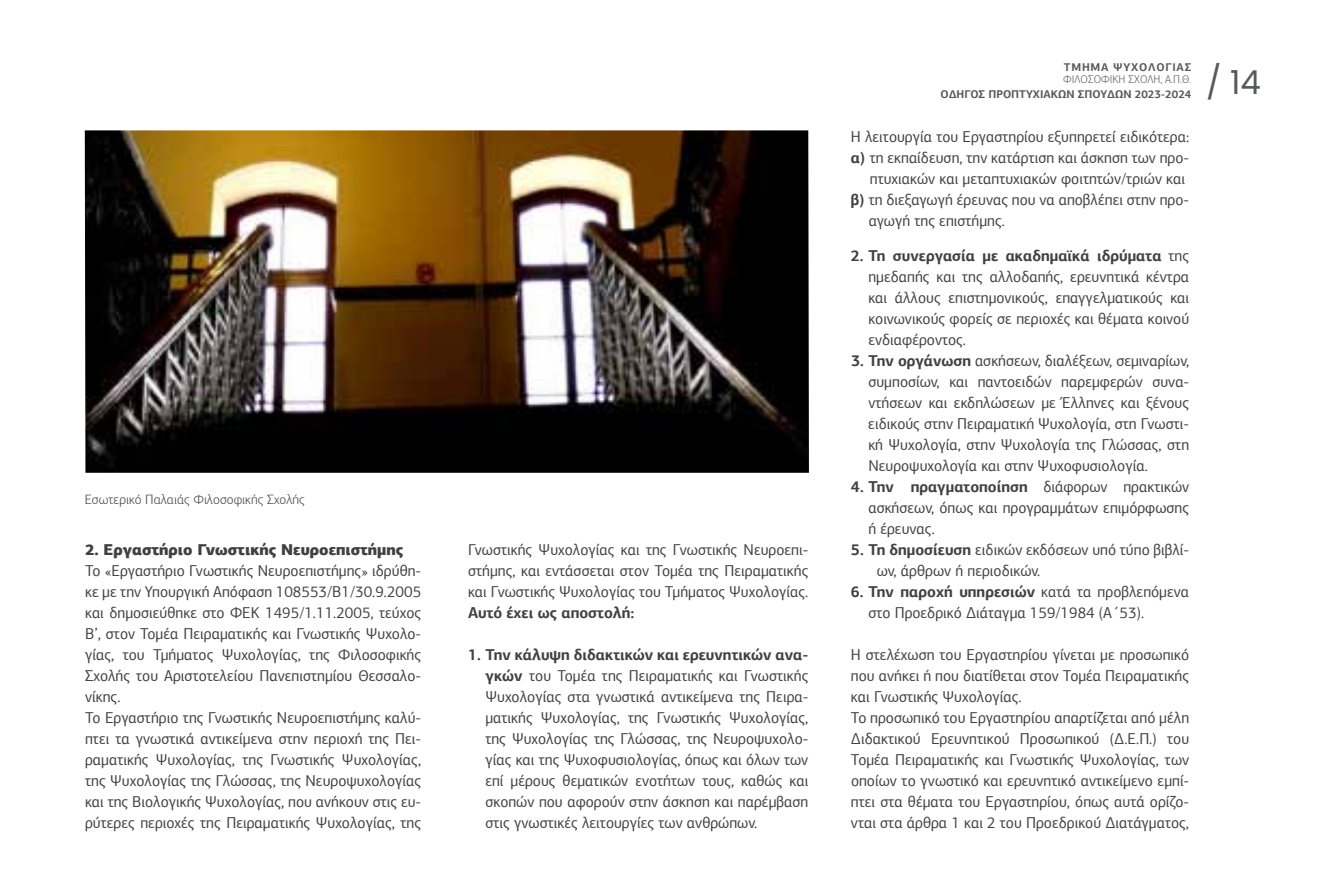
<style>
.page{position:relative;width:1319px;height:893px;background:#fff}
.page>*{position:absolute;margin:0;border:0;box-sizing:border-box;transform-origin:0 0}
.t1{font:33px "Poppins";color:#58595b}
.t2{font:15.75px/21px "PF Agora Sans Pro";color:#414042;text-align:justify}
.t3{font:900 15.75px "PF Agora Sans Pro";color:#414042}
.t4{font:700 15.75px "PF Agora Sans Pro";color:#414042}
.t5{font:300 13.5px "PF Agora Sans Pro";color:#414042}
.t6{font:700 11.25px "PF Agora Sans Pro";color:#58595b}
.t7{font:700 11.25px "PF Agora Sans Pro";letter-spacing:.07em;color:#58595b}
.t8{font:300 11.25px "PF Agora Sans Pro";color:#58595b}
.s1{font-weight:700}
</style>
<div class="page">
<img style="left:85px;top:130px;width:723px;height:343px">
<p class="t5" style="left:85px;top:491px;width:222px">Εσωτερικό Παλαιάς Φιλοσοφικής Σχολής</p>
<p class="t3" style="left:85px;top:539px;width:320px">2. Εργαστήριο Γνωστικής Νευροεπιστήμης</p>
<p class="t2" style="left:85px;top:560px;width:337px;text-align:left">Το «Εργαστήριο Γνωστικής Νευροεπιστήμης» ιδρύθη&shy;κε με την Υπουργική Απόφαση 108553/Β1/30.9.2005 και δημοσιεύθηκε στο ΦΕΚ 1495/1.11.2005, τεύχος Β’, στον Τομέα Πειραματικής και Γνωστικής Ψυχολο&shy;γίας, του Τμήματος Ψυχολογίας, της Φιλοσοφικής Σχολής του Αριστοτελείου Πανεπιστημίου Θεσσαλο&shy;νίκης.<br>Το Εργαστήριο της Γνωστικής Νευροεπιστήμης καλύ&shy;πτει τα γνωστικά αντικείμενα στην περιοχή της Πει&shy;ραματικής Ψυχολογίας, της Γνωστικής Ψυχολογίας, της Ψυχολογίας της Γλώσσας, της Νευροψυχολογίας και της Βιολογικής Ψυχολογίας, που ανήκουν στις ευ&shy;ρύτερες περιοχές της Πειραματικής Ψυχολογίας, της</p>
<p class="t2" style="left:468px;top:539px;width:342px">Γνωστικής Ψυχολογίας και της Γνωστικής Νευροεπι&shy;στήμης, και εντάσσεται στον Τομέα της Πειραματικής και Γνωστικής Ψυχολογίας του Τμήματος Ψυχολογίας.</p>
<p class="t4" style="left:468px;top:603px;width:168px">Αυτό έχει ως αποστολή:</p>
<p class="t2" style="left:485px;top:644px;width:324px;text-indent:-17px"><span class="s1">1. Την κάλυψη διδακτικών και ερευνητικών ανα&shy;γκών</span> του Τομέα της Πειραματικής και Γνωστικής Ψυχολογίας στα γνωστικά αντικείμενα της Πειρα&shy;ματικής Ψυχολογίας, της Γνωστικής Ψυχολογίας, της Ψυχολογίας της Γλώσσας, της Νευροψυχολο&shy;γίας και της Ψυχοφυσιολογίας, όπως και όλων των επί μέρους θεματικών ενοτήτων τους, καθώς και σκοπών που αφορούν στην άσκηση και παρέμβαση στις γνωστικές λειτουργίες των ανθρώπων.</p>
<p class="t7" style="left:1063px;top:60px;width:129px">ΤΜΉΜΑ ΨΥΧΟΛΟΓΊΑΣ</p>
<p class="t8" style="left:1063px;top:73px;width:129px">ΦΙΛΟΣΟΦΙΚΉ ΣΧΟΛΉ, Α.Π.Θ.</p>
<p class="t6" style="left:940px;top:87px;width:252px">ΟΔΗΓΟΣ ΠΡΟΠΤΥΧΙΑΚΩΝ ΣΠΟΥΔΩΝ 2023-2024</p>
<p class="t7" style="left:1063px;top:85px;width:129px">ΤΜΉΜΑ ΨΥΧΟΛΟΓΊΑΣ</p>
<p class="t2" style="left:850px;top:126px;width:340px">Η λειτουργία του Εργαστηρίου εξυπηρετεί ειδικότερα:</p>
<p class="t2" style="left:850px;top:147px;width:340px"><span class="s1">α)</span> τη εκπαίδευση, την κατάρτιση και άσκηση των προ-</p>
<p class="t2" style="left:869px;top:168px;width:317px">πτυχιακών και μεταπτυχιακών φοιτητών/τριών και</p>
<p class="t2" style="left:850px;top:189px;width:340px"><span class="s1">β)</span> τη διεξαγωγή έρευνας που να αποβλέπει στην προ-</p>
<p class="t2" style="left:868px;top:210px;width:138px">αγωγή της επιστήμης.</p>
<p class="t2" style="left:868px;top:245px;width:322px;text-indent:-17px"><span class="s1">2. Τη συνεργασία με ακαδημαϊκά ιδρύματα</span> της ημεδαπής και της αλλοδαπής, ερευνητικά κέντρα και άλλους επιστημονικούς, επαγγελματικούς και κοινωνικούς φορείς σε περιοχές και θέματα κοινού ενδιαφέροντος.</p>
<p class="t2" style="left:868px;top:350px;width:322px;text-indent:-17px"><span class="s1">3. Την οργάνωση</span> ασκήσεων, διαλέξεων, σεμιναρίων, συμποσίων, και παντοειδών παρεμφερών συνα&shy;ντήσεων και εκδηλώσεων με Έλληνες και ξένους ειδικούς στην Πειραματική Ψυχολογία, στη Γνωστι&shy;κή Ψυχολογία, στην Ψυχολογία της Γλώσσας, στη Νευροψυχολογία και στην Ψυχοφυσιολογία.</p>
<p class="t2" style="left:868px;top:476px;width:322px;text-indent:-17px"><span class="s1">4. Την πραγματοποίηση</span> διάφορων πρακτικών ασκήσεων, όπως και προγραμμάτων επιμόρφωσης ή έρευνας.</p>
<p class="t2" style="left:876px;top:539px;width:314px;text-indent:-26px"><span class="s1">5. Τη δημοσίευση</span> ειδικών εκδόσεων υπό τύπο βιβλί&shy;ων, άρθρων ή περιοδικών.</p>
<p class="t2" style="left:868px;top:581px;width:322px;text-indent:-17px"><span class="s1">6. Την παροχή υπηρεσιών</span> κατά τα προβλεπόμενα στο Προεδρικό Διάταγμα 159/1984 (Α΄53).</p>
<p class="t2" style="left:850px;top:644px;width:340px;text-align:left">Η στελέχωση του Εργαστηρίου γίνεται με προσωπικό που ανήκει ή που διατίθεται στον Τομέα Πειραματικής και Γνωστικής Ψυχολογίας.<br>Το προσωπικό του Εργαστηρίου απαρτίζεται από μέλη Διδακτικού Ερευνητικού Προσωπικού (Δ.Ε.Π.) του Τομέα Πειραματικής και Γνωστικής Ψυχολογίας, των οποίων το γνωστικό και ερευνητικό αντικείμενο εμπί&shy;πτει στα θέματα του Εργαστηρίου, όπως αυτά ορίζο&shy;νται στα άρθρα 1 και 2 του Προεδρικού Διατάγματος,</p>
<h1 class="t1" style="left:1205px;top:63px;width:56px">/ 14</h1>
</div>
